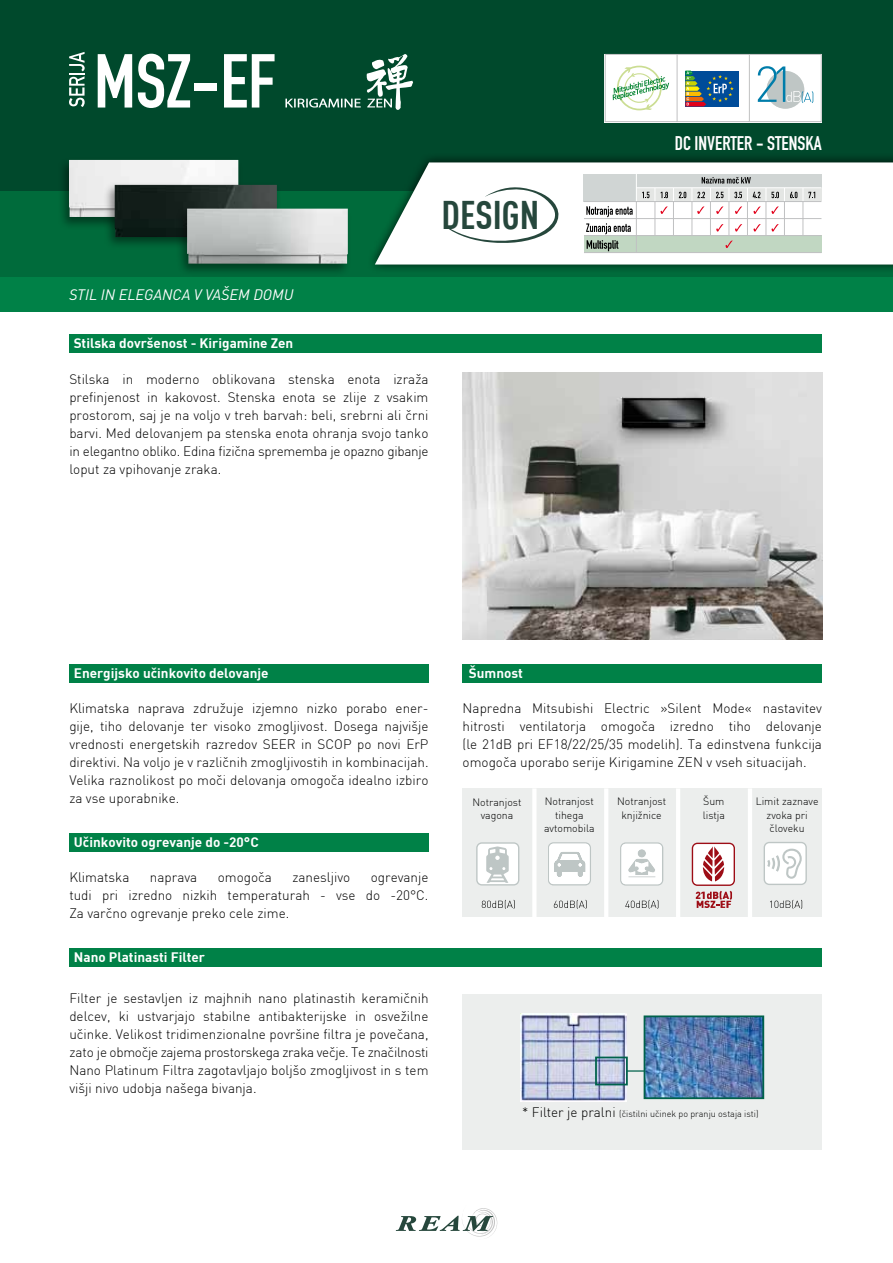
<style>
.page{position:relative;width:893px;height:1263px;background:#fff}
.page>*{position:absolute;margin:0;border:0;box-sizing:border-box;transform-origin:0 0}
.t1{font:75px "DIN Engschrift";color:#fff}
.t2{font:700 39.15px "DIN Cond";color:#26473c}
.t3{font:19.5px "DIN Engschrift";color:#fff}
.t4{font:italic 15px "DIN";color:#fff}
.t5{font:300 13.5px/18px "DIN";color:#000;text-align:justify}
.t6{font:700 13.5px "DIN";color:#fff}
.t7{font:300 10.5px/13.5px "DIN";color:#000;text-align:center}
.t8{font:300 9px "DIN";color:#000}
.s1{font-size:13.5px}
</style>
<div class="page">
<svg style="left:396px;top:1208px;width:102px;height:29px"></svg>
<div style="left:0;top:0;width:893px;height:311px;background:#008147"></div>
<div style="left:0;top:65px;width:893px;height:212px;background:#006b3b"></div>
<div style="left:0;top:0;width:893px;height:190px;background:#00492c"></div>
<div style="left:366px;top:153px;width:527px;height:121px;background:#000;opacity:.75"></div>
<svg style="left:375px;top:162px;width:518px;height:102px;fill:#fff"></svg>
<svg style="left:69px;top:52px;width:16px;height:55px"></svg>
<svg style="left:444px;top:185px;width:120px;height:59px"></svg>
<svg style="left:604px;top:53px;width:218px;height:70px"></svg>
<div style="left:584px;top:236px;width:237px;height:17px;background:#c1d7c2"></div>
<div style="left:636px;top:188px;width:185px;height:13px;background:#e4e6e4"></div>
<svg style="left:661px;top:223px;width:4px;height:9px"></svg>
<svg style="left:642px;top:223px;width:4px;height:9px"></svg>
<svg style="left:677px;top:223px;width:4px;height:9px"></svg>
<svg style="left:790px;top:223px;width:4px;height:9px"></svg>
<svg style="left:586px;top:223px;width:45px;height:11px"></svg>
<svg style="left:587px;top:240px;width:31px;height:11px"></svg>
<hr style="left:673px;top:202px;width:1px;height:34px;background:#c0c1c2">
<hr style="left:654px;top:202px;width:1px;height:34px;background:#c0c1c2">
<hr style="left:636px;top:201px;width:1px;height:51px;background:#c0c1c2">
<hr style="left:691px;top:202px;width:1px;height:34px;background:#c0c1c2">
<hr style="left:710px;top:202px;width:1px;height:34px;background:#c0c1c2">
<hr style="left:728px;top:202px;width:1px;height:34px;background:#c0c1c2">
<hr style="left:747px;top:202px;width:1px;height:34px;background:#c0c1c2">
<hr style="left:765px;top:202px;width:1px;height:34px;background:#c0c1c2">
<hr style="left:784px;top:202px;width:1px;height:34px;background:#c0c1c2">
<svg style="left:809px;top:223px;width:4px;height:9px"></svg>
<hr style="left:802px;top:202px;width:1px;height:34px;background:#c0c1c2">
<hr style="left:584px;top:218px;width:237px;height:1px;background:#c0c1c2">
<hr style="left:584px;top:235px;width:237px;height:1px;background:#c0c1c2">
<hr style="left:584px;top:252px;width:237px;height:1px;background:#c0c1c2">
<div style="left:637px;top:174px;width:184px;height:14px;background:#d0d5d4"></div>
<hr style="left:584px;top:201px;width:237px;height:1px;background:#c0c1c2">
<hr style="left:636px;top:187px;width:185px;height:1px;background:#fff">
<svg style="left:586px;top:174px;width:229px;height:43px"></svg>
<svg style="left:716px;top:224px;width:7px;height:8px"></svg>
<svg style="left:725px;top:240px;width:8px;height:8px"></svg>
<svg style="left:735px;top:224px;width:7px;height:8px"></svg>
<svg style="left:753px;top:224px;width:8px;height:8px"></svg>
<svg style="left:771px;top:224px;width:8px;height:8px"></svg>
<svg style="left:285px;top:99px;width:76px;height:9px"></svg>
<svg style="left:367px;top:54px;width:46px;height:56px"></svg>
<div style="left:58px;top:157px;width:185px;height:73px;background:#000;opacity:.43"></div>
<img style="left:69px;top:160px;width:169px;height:57px">
<div style="left:103px;top:182px;width:179px;height:69px;background:#000;opacity:.43"></div>
<img style="left:115px;top:185px;width:162px;height:52px">
<div style="left:175px;top:205px;width:177px;height:72px;background:#000;opacity:.43"></div>
<img style="left:187px;top:209px;width:161px;height:55px">
<div style="left:69px;top:334px;width:753px;height:19px;background:#008147"></div>
<div style="left:69px;top:664px;width:360px;height:19px;background:#008147"></div>
<div style="left:69px;top:833px;width:360px;height:18px;background:#008147"></div>
<div style="left:463px;top:664px;width:359px;height:19px;background:#008147"></div>
<div style="left:69px;top:948px;width:753px;height:18px;background:#008147"></div>
<div style="left:463px;top:788px;width:359px;height:129px;background:#eceeed"></div>
<hr style="left:604px;top:788px;width:4px;height:129px;background:#fff">
<hr style="left:676px;top:788px;width:4px;height:129px;background:#fff">
<hr style="left:748px;top:788px;width:4px;height:129px;background:#fff">
<hr style="left:532px;top:788px;width:4px;height:129px;background:#fff">
<svg style="left:476px;top:842px;width:43px;height:43px"></svg>
<svg style="left:548px;top:842px;width:43px;height:43px"></svg>
<svg style="left:620px;top:842px;width:43px;height:44px"></svg>
<svg style="left:764px;top:842px;width:43px;height:43px"></svg>
<svg style="left:482px;top:900px;width:33px;height:9px"></svg>
<svg style="left:554px;top:900px;width:33px;height:9px"></svg>
<svg style="left:625px;top:900px;width:33px;height:9px"></svg>
<svg style="left:770px;top:900px;width:32px;height:9px"></svg>
<svg style="left:692px;top:843px;width:43px;height:65px"></svg>
<div style="left:462px;top:994px;width:360px;height:156px;background:#eceeed"></div>
<img style="left:520px;top:1013px;width:107px;height:88px">
<img style="left:647px;top:1018px;width:114px;height:78px">
<div style="left:644px;top:1015px;width:120px;height:84px;border:2px solid #00624b"></div>
<div style="left:595px;top:1056px;width:33px;height:29px;border:2px solid #00624b"></div>
<svg style="left:627px;top:1070px;width:17px;height:2px"></svg>
<img style="left:463px;top:373px;width:359px;height:266px">
<h1 class="t1" style="left:94px;top:37px;width:183px">MSZ-EF</h1>
<h2 class="t2" style="left:442px;top:191px;width:99px">DESIGN</h2>
<p class="t4" style="left:69px;top:286px;width:226px">STIL IN ELEGANCA V VAŠEM DOMU</p>
<p class="t6" style="left:74px;top:334px;width:221px">Stilska dovršenost - Kirigamine Zen</p>
<p class="t5" style="left:69px;top:370px;width:361px">Stilska in moderno oblikovana stenska enota izraža prefinjenost in kakovost. Stenska enota se zlije z vsakim prostorom, saj je na voljo v treh barvah: beli, srebrni ali črni barvi. Med delovanjem pa stenska enota ohranja svojo tanko in elegantno obliko. Edina fizična sprememba je opazno gibanje loput za vpihovanje zraka.</p>
<h3 class="t3" style="left:675px;top:131px;width:148px">DC INVERTER - STENSKA</h3>
<p class="t6" style="left:74px;top:664px;width:196px">Energijsko učinkovito delovanje</p>
<p class="t5" style="left:69px;top:699px;width:361px">Klimatska naprava združuje izjemno nizko porabo ener&shy;gije, tiho delovanje ter visoko zmogljivost. Dosega najvišje vrednosti energetskih razredov SEER in SCOP po novi ErP direktivi. Na voljo je v različnih zmogljivostih in kombinacijah.<br>Velika raznolikost po moči delovanja omogoča idealno izbiro za vse uporabnike.</p>
<p class="t6" style="left:74px;top:833px;width:186px">Učinkovito ogrevanje do -20°C</p>
<p class="t5" style="left:69px;top:868px;width:62px">Klimatska</p>
<p class="t5" style="left:150px;top:868px;width:49px">naprava</p>
<p class="t5" style="left:218px;top:868px;width:56px">omogoča</p>
<p class="t5" style="left:292px;top:868px;width:59px">zanesljivo</p>
<p class="t5" style="left:69px;top:868px;width:361px;text-indent:301px">ogrevanje tudi pri izredno nizkih temperaturah - vse do -20°C.<br>Za varčno ogrevanje preko cele zime.</p>
<p class="t6" style="left:74px;top:948px;width:133px">Nano Platinasti Filter</p>
<p class="t5" style="left:69px;top:989px;width:361px">Filter je sestavljen iz majhnih nano platinastih keramičnih delcev, ki ustvarjajo stabilne antibakterijske in osvežilne učinke. Velikost tridimenzionalne površine filtra je povečana, zato je območje zajema prostorskega zraka večje. Te značilnosti Nano Platinum Filtra zagotavljajo boljšo zmogljivost in s tem višji nivo udobja našega bivanja.</p>
<p class="t6" style="left:469px;top:664px;width:56px">Šumnost</p>
<p class="t5" style="left:463px;top:699px;width:361px">Napredna Mitsubishi Electric »Silent Mode« nastavitev hitrosti ventilatorja omogoča izredno tiho delovanje (le 21dB pri EF18/22/25/35 modelih). Ta edinstvena funkcija omogoča uporabo serije Kirigamine ZEN v vseh situacijah.</p>
<p class="t7" style="left:472px;top:795px;width:51px">Notranjost vagona</p>
<p class="t7" style="left:544px;top:794px;width:52px">Notranjost tihega avtomobila</p>
<p class="t7" style="left:617px;top:794px;width:51px">Notranjost knjižnice</p>
<p class="t7" style="left:703px;top:794px;width:24px;text-align:left">Šum listja</p>
<p class="t7" style="left:756px;top:794px;width:64px">Limit zaznave zvoka pri človeku</p>
<p class="t8" style="left:522px;top:1108px;width:238px"><span class="s1">* Filter je pralni</span> (čistilni učinek po pranju ostaja isti)</p>
</div>
